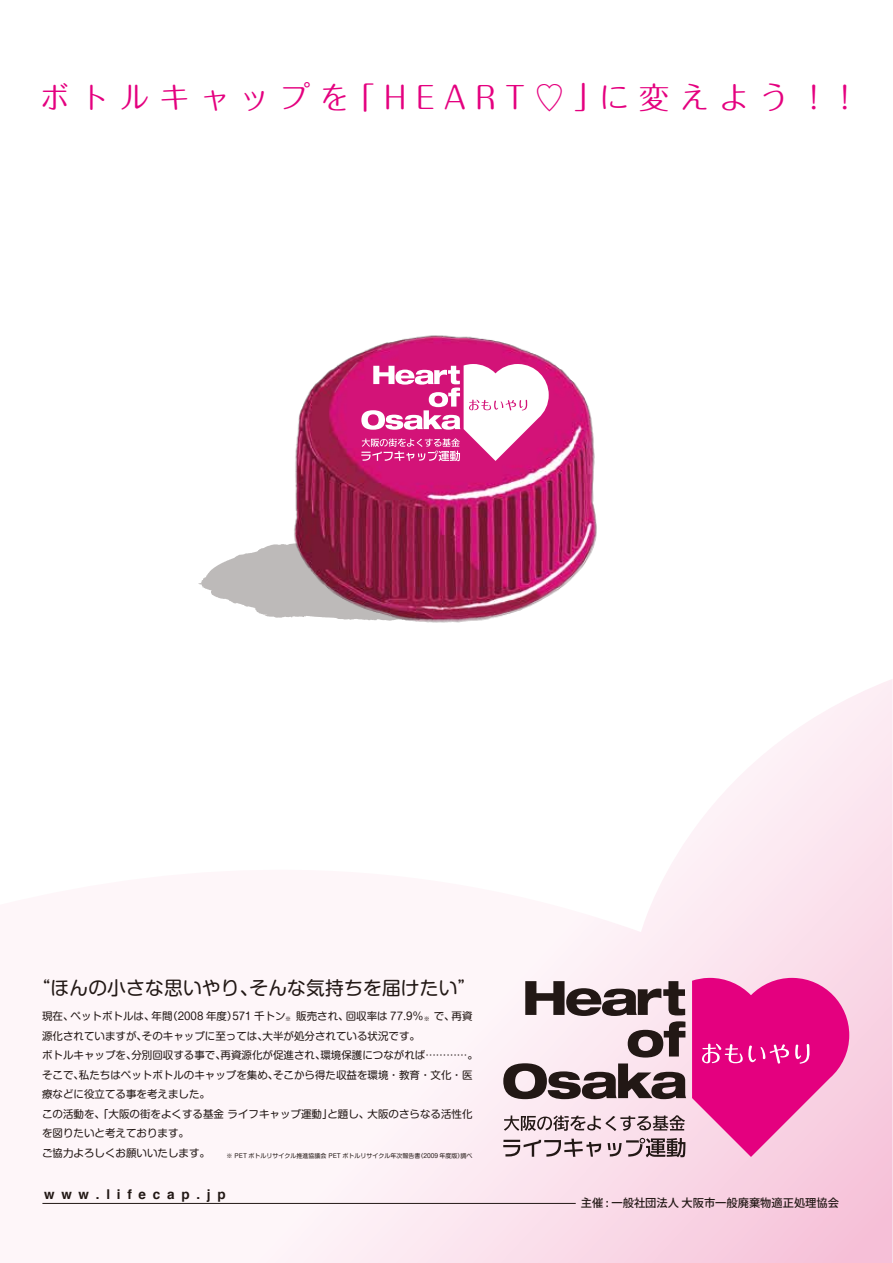
<style>
.page{position:relative;width:893px;height:1263px;background:#fff}
.page>*{position:absolute;margin:0;border:0;box-sizing:border-box;transform-origin:0 0}
.t1{font:30.75px "Maru Fo Pro";letter-spacing:.3em;color:#e4007f}
.t2{font:18.75px "Shin M Go Pro";letter-spacing:.01em;color:#221815}
.t3{font:700 13.5px "Helvetica";letter-spacing:.5em;color:#221815}
.t4{font:500 11.25px "Koz Go Pro";color:#221815}
.t5{font:10.5px/19.5px "Shin M Go Pro";color:#221815}
.t6{font:6px "Shin M Go Pro";color:#221815}
</style>
<div class="page">
<svg style="left:42px;top:679px;width:851px;height:584px"></svg>
<hr style="left:42px;top:1203px;width:534px;height:1px;background:#221815">
<svg style="left:525px;top:981px;width:160px;height:76px;background:#b2a3a7"></svg>
<svg style="left:503px;top:1063px;width:183px;height:36px;background:#847578"></svg>
<svg style="left:503px;top:1139px;width:98px;height:18px;background:#c1aeb5"></svg>
<svg style="left:608px;top:1138px;width:77px;height:19px"></svg>
<svg style="left:504px;top:1115px;width:181px;height:16px;background:#b39fa6"></svg>
<svg style="left:692px;top:978px;width:157px;height:179px;background:#ea3e9c"></svg>
<svg style="left:198px;top:549px;width:63px;height:65px"></svg>
<img style="left:261px;top:335px;width:336px;height:288px">
<svg style="left:361px;top:364px;width:188px;height:97px"></svg>
<h1 class="t1" style="left:39px;top:73px;width:822px">ボトルキャップを「HEART♡」に変えよう！！</h1>
<h2 class="t2" style="left:32px;top:973px;width:446px">“ほんの小さな思いやり、そんな気持ちを届けたい”</h2>
<p class="t5" style="left:42px;top:1005px;width:437px">現在、ペットボトルは、年間（2008 年度）571 千トン　販売され、回収率は 77.9％　で、再資源化されていますが、そのキャップに至っては、大半が処分されている状況です。<br>ボトルキャップを、分別回収する事で、再資源化が促進され、環境保護につながれば…………。そこで、私たちはペットボトルのキャップを集め、そこから得た収益を環境・教育・文化・医療などに役立てる事を考えました。<br>この活動を、「大阪の街をよくする基金 ライフキャップ運動」と題し、大阪のさらなる活性化を図りたいと考えております。<br>ご協力よろしくお願いいたします。</p>
<p class="t6" style="left:285px;top:1014px;width:7px">※</p>
<p class="t6" style="left:424px;top:1014px;width:7px">※</p>
<p class="t6" style="left:227px;top:1150px;width:248px">※ PET ボトルリサイクル推進協議会 PET ボトルリサイクル年次報告書（2009 年度版）調べ</p>
<p class="t3" style="left:44px;top:1183px;width:183px">www.lifecap.jp</p>
<p class="t4" style="left:581px;top:1195px;width:260px">主催 : 一般社団法人 大阪市一般廃棄物適正処理協会</p>
</div>
